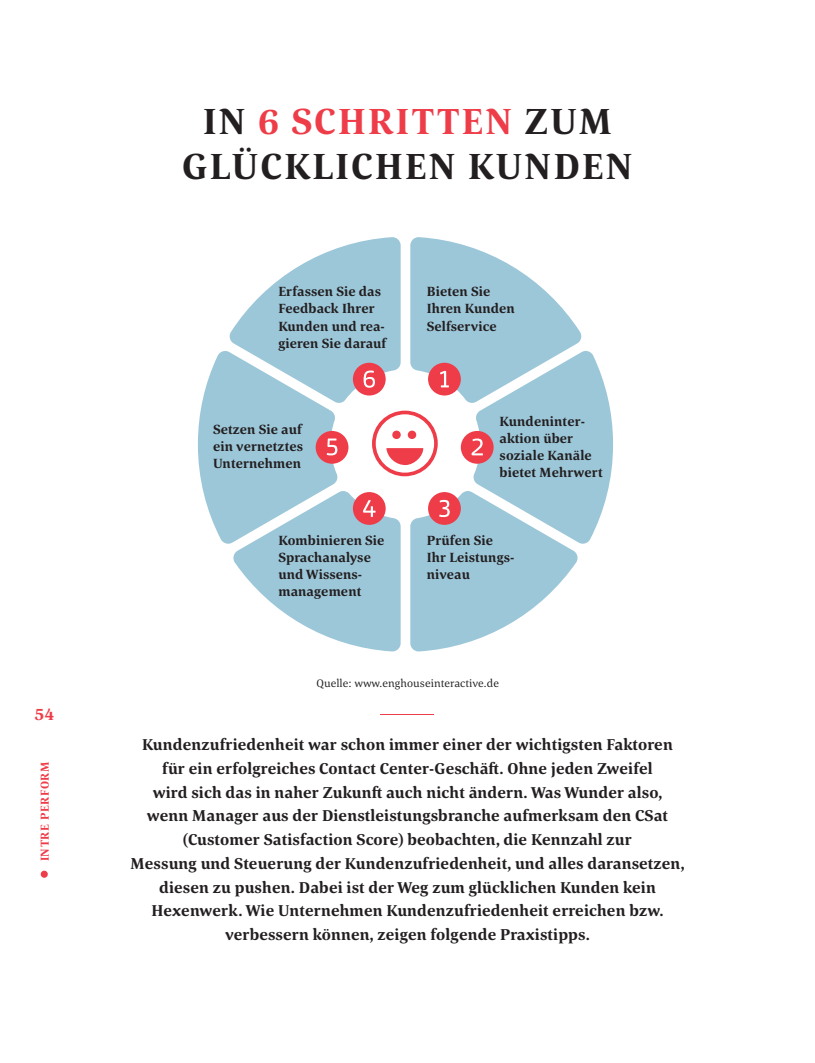
<style>
.page{position:relative;width:815px;height:1063px;background:#fff}
.page>*{position:absolute;margin:0;border:0;box-sizing:border-box;transform-origin:0 0}
.t1{font:700 37.5px/45px "Corda";letter-spacing:.06em;color:#231f20;text-align:center}
.t2{font:700 17.5px "Corda";color:#ee3d49}
.t3{font:700 16.25px/23.8px "Corda";letter-spacing:.01em;color:#231f20;text-align:center}
.t4{font:700 13.75px/17.1px "Corda";letter-spacing:.01em;color:#231f20}
.t5{font:700 11.88px "Corda";letter-spacing:.04em;color:#ee3d49}
.t6{font:11.25px "Corda";letter-spacing:.01em;color:#231f20}
.s1{color:#ee3d49}
</style>
<div class="page">
<div style="left:41px;top:871px;width:7px;height:7px;background:#ee3d49;border-radius:50%"></div>
<hr style="left:380px;top:714px;width:53px;height:1px;background:#ee3d49">
<svg style="left:198px;top:237px;width:415px;height:414px"></svg>
<div style="left:408px;top:431px;width:8px;height:8px;background:#ee3d49;border-radius:50%"></div>
<div style="left:392px;top:431px;width:9px;height:8px;background:#ee3d49;border-radius:50%"></div>
<p class="t2" style="left:35px;top:702px;width:21px">54</p>
<p class="t5" style="left:37px;top:861px;width:101px;rotate:-90deg">INTRE PERFORM</p>
<h1 class="t1" style="left:182px;top:98px;width:452px">IN <span class="s1">6 SCHRITTEN</span> ZUM<br>GLÜCKLICHEN KUNDEN</h1>
<p class="t4" style="left:278px;top:283px;width:109px">Erfassen Sie das<br>Feedback Ihrer<br>Kunden und rea&shy;gieren Sie darauf</p>
<p class="t4" style="left:213px;top:421px;width:92px;text-align:justify">Setzen Sie auf ein vernetztes Unternehmen</p>
<p class="t4" style="left:278px;top:531px;width:108px">Kombinieren Sie<br>Sprachanalyse und Wissens&shy;management</p>
<p class="t4" style="left:427px;top:283px;width:90px">Bieten Sie<br>Ihren Kunden<br>Selfservice</p>
<p class="t4" style="left:500px;top:412px;width:105px">Kundeninter&shy;aktion über soziale Kanäle bietet Mehrwert</p>
<p class="t4" style="left:427px;top:531px;width:89px">Prüfen Sie<br>Ihr Leistungs&shy;niveau</p>
<p class="t6" style="left:316px;top:676px;width:184px">Quelle: www.enghouseinteractive.de</p>
<p class="t3" style="left:131px;top:732px;width:555px">Kundenzufriedenheit war schon immer einer der wichtigsten Faktoren für ein erfolgreiches Contact Center-Geschäft. Ohne jeden Zweifel<br>wird sich das in naher Zukunft auch nicht ändern. Was Wunder also, wenn Manager aus der Dienstleistungsbranche aufmerksam den CSat (Customer Satisfaction Score) beobachten, die Kennzahl zur<br>Messung und Steuerung der Kundenzufriedenheit, und alles daransetzen, diesen zu pushen. Dabei ist der Weg zum glücklichen Kunden kein Hexenwerk. Wie Unternehmen Kundenzufriedenheit erreichen bzw. verbessern können, zeigen folgende Praxistipps.</p>
</div>
